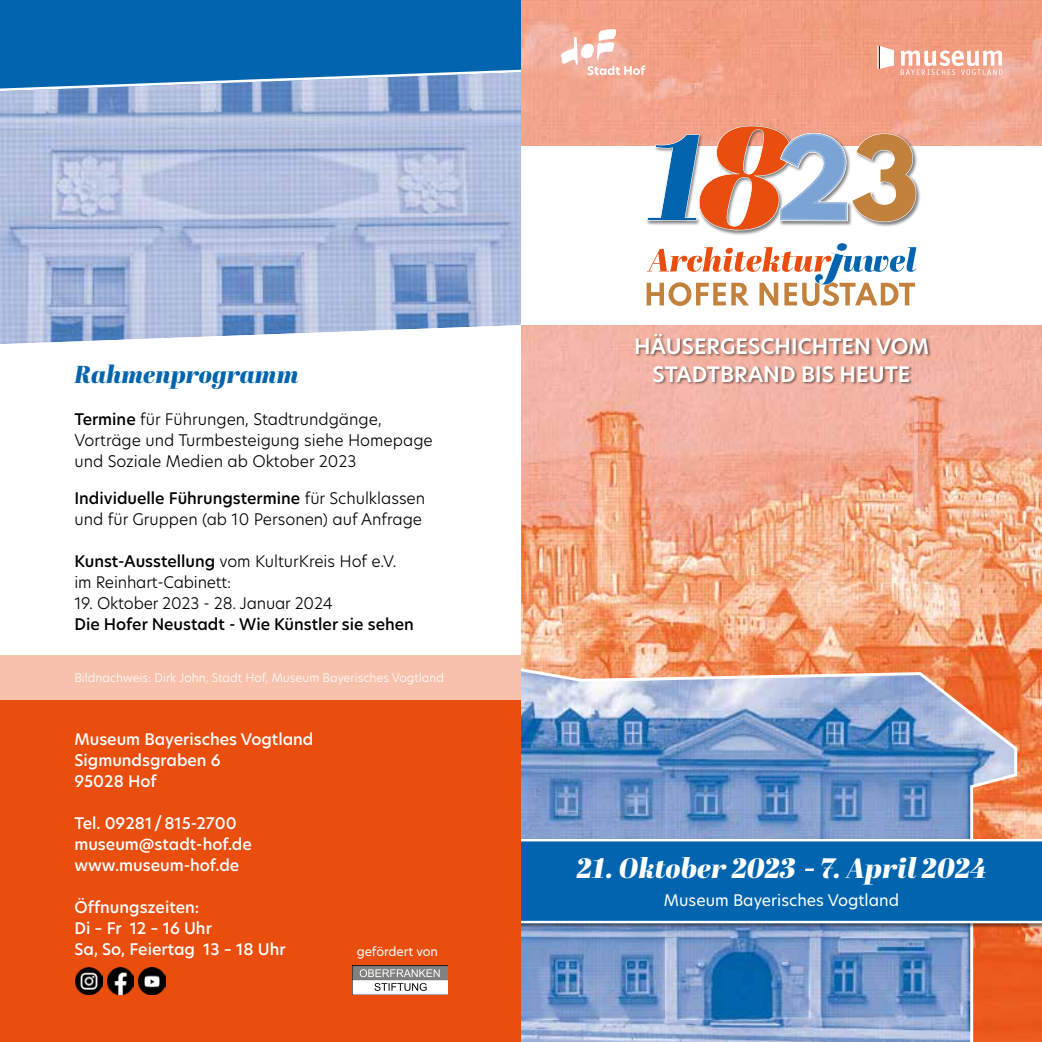
<style>
.page{position:relative;width:1042px;height:1042px;background:#fff}
.page>*{position:absolute;margin:0;border:0;box-sizing:border-box;transform-origin:0 0}
.t1{font:italic 28px "Abril Fatface";color:#fff}
.t2{font:italic 24.5px "Abril Fatface";color:#0065ae}
.t3{font:600 21px "New Hero";color:#fff}
.t4{font:300 15.75px/21px "New Hero";color:#000}
.t5{font:500 15.75px/21px "New Hero";color:#fff}
.t6{font:500 15.75px "New Hero";color:#000}
.t7{font:15.75px "New Hero";color:#fff}
.t8{font:12.25px "New Hero";color:#fff}
.t9{font:300 11.72px "New Hero";color:#fff}
.s1{font-weight:500}
</style>
<div class="page">
<div style="left:0;top:0;width:521px;height:218px;background:#0065ae"></div>
<svg style="left:0;top:69px;width:521px;height:275px;background:#a5b7da"></svg>
<img style="left:521px;top:0;width:521px;height:1042px">
<img style="left:521px;top:645px;width:497px;height:397px">
<div style="left:477px;top:838px;width:565px;height:90px;background:#000;opacity:.5"></div>
<svg style="left:521px;top:839px;width:521px;height:84px;background:#0e6db2"></svg>
<div style="left:0;top:699px;width:521px;height:343px;background:#e94e0f"></div>
<div style="left:521px;top:147px;width:521px;height:178px;background:#fff"></div>
<div style="left:636px;top:333px;width:296px;height:53px;background:#000;opacity:.5"></div>
<svg style="left:646px;top:242px;width:270px;height:64px"></svg>
<svg style="left:900px;top:50px;width:102px;height:25px"></svg>
<hr style="left:877px;top:46px;width:2px;height:23px;background:#fff">
<svg style="left:879px;top:46px;width:15px;height:23px"></svg>
<svg style="left:561px;top:29px;width:84px;height:46px"></svg>
<div style="left:0;top:655px;width:521px;height:44px;background:#f7c1ab"></div>
<div style="left:646px;top:125px;width:275px;height:110px;background:#000;opacity:.5"></div>
<svg style="left:647px;top:124px;width:269px;height:108px"></svg>
<img style="left:76px;top:967px;width:26px;height:27px">
<img style="left:107px;top:967px;width:27px;height:27px">
<img style="left:139px;top:967px;width:26px;height:27px">
<img style="left:353px;top:965px;width:94px;height:30px">
<img style="left:360px;top:969px;width:80px;height:8px">
<img style="left:374px;top:983px;width:53px;height:8px">
<h3 class="t3" style="left:634px;top:332px;width:296px">HÄUSERGESCHICHTEN VOM</h3>
<h2 class="t2" style="left:74px;top:357px;width:226px">Rahmenprogramm</h2>
<h3 class="t3" style="left:652px;top:360px;width:259px">STADTBRAND BIS HEUTE</h3>
<p class="t4" style="left:74px;top:408px;width:360px"><span class="s1">Termine</span> für Führungen, Stadtrundgänge,<br>Vorträge und Turmbesteigung siehe Homepage und Soziale Medien ab Oktober 2023</p>
<p class="t4" style="left:74px;top:487px;width:352px"><span class="s1">Individuelle Führungstermine</span> für Schulklassen und für Gruppen (ab 10 Personen) auf Anfrage</p>
<p class="t4" style="left:74px;top:550px;width:324px"><span class="s1">Kunst-Ausstellung</span> vom KulturKreis Hof e.V. im Reinhart-Cabinett:</p>
<p class="t4" style="left:74px;top:592px;width:260px">19. Oktober 2023 - 28. Januar 2024</p>
<p class="t6" style="left:74px;top:613px;width:341px">Die Hofer Neustadt - Wie Künstler sie sehen</p>
<p class="t9" style="left:74px;top:670px;width:371px">Bildnachweis: Dirk John, Stadt Hof, Museum Bayerisches Vogtland</p>
<p class="t5" style="left:74px;top:729px;width:240px">Museum Bayerisches Vogtland<br>Sigmundsgraben 6<br>95028 Hof</p>
<p class="t5" style="left:74px;top:813px;width:179px">Tel. 09281/815-2700 museum@stadt-hof.de www.museum-hof.de</p>
<p class="t5" style="left:74px;top:897px;width:213px">Öffnungszeiten:<br>Di – Fr 12 – 16 Uhr<br>Sa, So, Feiertag 13 – 18 Uhr</p>
<p class="t8" style="left:357px;top:942px;width:83px">gefördert von</p>
<h1 class="t1" style="left:576px;top:848px;width:412px">21. Oktober 2023 - 7. April 2024</h1>
<p class="t7" style="left:664px;top:889px;width:237px">Museum Bayerisches Vogtland</p>
</div>
